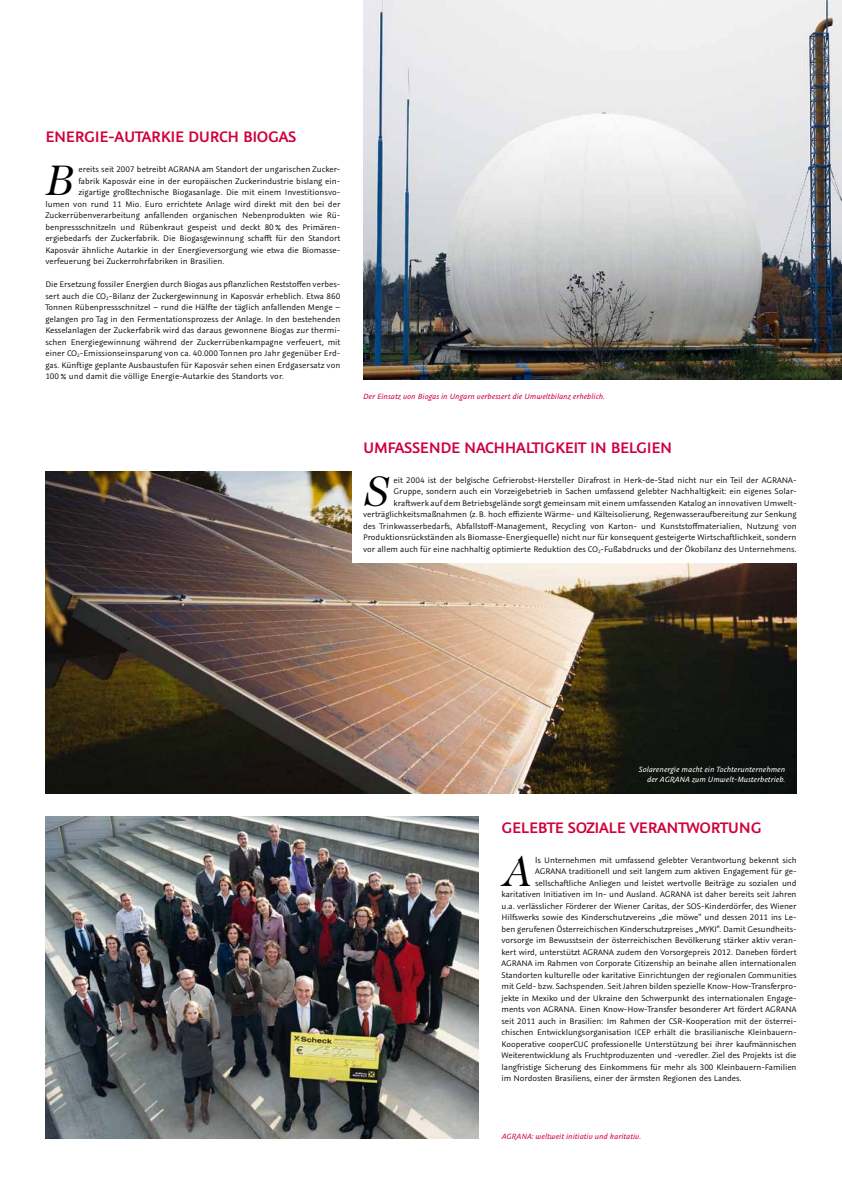
<style>
.page{position:relative;width:842px;height:1191px;background:#fff}
.page>*{position:absolute;margin:0;border:0;box-sizing:border-box;transform-origin:0 0}
.t1{font:italic 41.6px "Caslon Two Twenty Four BQ";color:#000}
.t2{font:600 17px "Graublau Sans";letter-spacing:-.02em;color:#cf003d}
.t3{font:9px/11.5px "Graublau Sans";letter-spacing:-.005em;color:#000;text-align:justify}
.t4{font:italic 8.5px "Graublau Sans";color:#cf003d}
.t5{font:italic 8.5px/9.9px "Graublau Sans";color:#fff;text-align:right}
</style>
<div class="page">
<img style="left:45px;top:816px;width:434px;height:322px">
<img style="left:363px;top:0;width:479px;height:379px">
<img style="left:45px;top:471px;width:752px;height:322px">
<div style="left:352px;top:425px;width:445px;height:138px;background:#fff"></div>
<h2 class="t2" style="left:45px;top:127px;width:19px">ENERGIE</h2>
<h2 class="t2" style="left:108px;top:127px;width:17px">-AUTARKIE</h2>
<h2 class="t2" style="left:188px;top:127px;width:110px">DURCH BIOGAS</h2>
<h1 class="t1" style="left:45px;top:156px;width:28px">B</h1>
<p class="t3" style="left:78px;top:164px;width:263px">ereits seit 2007 betreibt AGRANA am Standort der ungarischen Zucker-</p>
<p class="t3" style="left:78px;top:175px;width:263px">fabrik Kaposvár eine in der europäischen Zuckerindustrie bislang ein-</p>
<p class="t3" style="left:78px;top:187px;width:263px">zigartige großtechnische Biogasanlage. Die mit einem Investitionsvo-</p>
<p class="t3" style="left:45px;top:198px;width:297px">lumen von rund 11 Mio. Euro errichtete Anlage wird direkt mit den bei der</p>
<p class="t3" style="left:45px;top:210px;width:297px">Zuckerrübenverarbeitung anfallenden organischen Nebenprodukten wie Rü-</p>
<p class="t3" style="left:45px;top:221px;width:295px">benpressschnitzeln und Rübenkraut gespeist und deckt 80% des Primären-</p>
<p class="t3" style="left:45px;top:233px;width:297px">ergiebedarfs der Zuckerfabrik. Die Biogasgewinnung schafft für den Standort</p>
<p class="t3" style="left:45px;top:244px;width:297px">Kaposvár ähnliche Autarkie in der Energieversorgung wie etwa die Biomasse-</p>
<p class="t3" style="left:45px;top:256px;width:181px">verfeuerung bei Zuckerrohrfabriken in Brasilien.</p>
<p class="t3" style="left:45px;top:279px;width:297px">Die Ersetzung fossiler Energien durch Biogas aus pflanzlichen Reststoffen verbes&shy;sert auch die CO<sub>2</sub>-Bilanz der Zuckergewinnung in Kaposvár erheblich. Etwa 860<br>Tonnen Rübenpressschnitzel – rund die Hälfte der täglich anfallenden Menge – gelangen pro Tag in den Fermentationsprozess der Anlage. In den bestehenden Kesselanlagen der Zuckerfabrik wird das daraus gewonnene Biogas zur thermi&shy;schen Energiegewinnung während der Zuckerrübenkampagne verfeuert, mit einer CO<sub>2</sub>-Emissionseinsparung von ca. 40.000 Tonnen pro Jahr gegenüber Erd&shy;gas. Künftige geplante Ausbaustufen für Kaposvár sehen einen Erdgasersatz von 100% und damit die völlige Energie-Autarkie des Standorts vor.</p>
<p class="t4" style="left:363px;top:391px;width:243px">Der Einsatz von Biogas in Ungarn verbessert die Umweltbilanz erheblich.</p>
<h2 class="t2" style="left:363px;top:437px;width:311px">UMFASSENDE NACHHALTIGKEIT IN BELGIEN</h2>
<h1 class="t1" style="left:363px;top:467px;width:26px">S</h1>
<p class="t3" style="left:363px;top:474px;width:435px;text-align:right">eit 2004 ist der belgische Gefrierobst-Hersteller Dirafrost in Herk-de-Stad nicht nur ein Teil der AGRANA-Gruppe, sondern auch ein Vorzeigebetrieb in Sachen umfassend gelebter Nachhaltigkeit: ein eigenes Solar&shy;kraftwerk auf dem Betriebsgelände sorgt gemeinsam mit einem umfassenden Katalog an innovativen Umwelt&shy;verträglichkeitsmaßnahmen (z.B. hoch effiziente Wärme- und Kälteisolierung, Regenwasseraufbereitung zur Senkung des Trinkwasserbedarfs, Abfallstoff-Management, Recycling von Karton- und Kunststoffmaterialien, Nutzung von Produktionsrückständen als Biomasse-Energiequelle) nicht nur für konsequent gesteigerte Wirtschaftlichkeit, sondern vor allem auch für eine nachhaltig optimierte Reduktion des CO<sub>2</sub>-Fußabdrucks und der Ökobilanz des Unternehmens.</p>
<p class="t5" style="left:639px;top:764px;width:148px">Solarenergie macht ein Tochterunternehmen der AGRANA zum Umwelt-Musterbetrieb.</p>
<h2 class="t2" style="left:501px;top:817px;width:262px">GELEBTE SOZIALE VERANTWORTUNG</h2>
<h1 class="t1" style="left:501px;top:846px;width:31px">A</h1>
<p class="t3" style="left:535px;top:854px;width:263px">ls Unternehmen mit umfassend gelebter Verantwortung bekennt sich</p>
<p class="t3" style="left:535px;top:865px;width:263px">AGRANA traditionell und seit langem zum aktiven Engagement für ge-</p>
<p class="t3" style="left:535px;top:877px;width:263px">sellschaftliche Anliegen und leistet wertvolle Beiträge zu sozialen und</p>
<p class="t3" style="left:501px;top:888px;width:297px">karitativen Initiativen im In- und Ausland. AGRANA ist daher bereits seit Jahren</p>
<p class="t3" style="left:501px;top:900px;width:297px">u.a. verlässlicher Förderer der Wiener Caritas, der SOS-Kinderdörfer, des Wiener</p>
<p class="t3" style="left:501px;top:911px;width:297px">Hilfswerks sowie des Kinderschutzvereins „die möwe“ und dessen 2011 ins Le-</p>
<p class="t3" style="left:501px;top:923px;width:297px">ben gerufenen Österreichischen Kinderschutzpreises „MYKI“. Damit Gesundheits-</p>
<p class="t3" style="left:501px;top:934px;width:297px">vorsorge im Bewusstsein der österreichischen Bevölkerung stärker aktiv veran-</p>
<p class="t3" style="left:501px;top:946px;width:297px">kert wird, unterstützt AGRANA zudem den Vorsorgepreis 2012. Daneben fördert</p>
<p class="t3" style="left:501px;top:957px;width:297px">AGRANA im Rahmen von Corporate Citizenship an beinahe allen internationalen</p>
<p class="t3" style="left:501px;top:969px;width:297px">Standorten kulturelle oder karitative Einrichtungen der regionalen Communities</p>
<p class="t3" style="left:501px;top:980px;width:297px">mit Geld- bzw. Sachspenden. Seit Jahren bilden spezielle Know-How-Transferpro-</p>
<p class="t3" style="left:501px;top:992px;width:297px">jekte in Mexiko und der Ukraine den Schwerpunkt des internationalen Engage-</p>
<p class="t3" style="left:501px;top:1003px;width:297px">ments von AGRANA. Einen Know-How-Transfer besonderer Art fördert AGRANA</p>
<p class="t3" style="left:501px;top:1015px;width:297px">seit 2011 auch in Brasilien: Im Rahmen der CSR-Kooperation mit der österrei-</p>
<p class="t3" style="left:501px;top:1026px;width:297px">chischen Entwicklungsorganisation ICEP erhält die brasilianische Kleinbauern-</p>
<p class="t3" style="left:501px;top:1038px;width:297px">Kooperative cooperCUC professionelle Unterstützung bei ihrer kaufmännischen</p>
<p class="t3" style="left:501px;top:1049px;width:297px">Weiterentwicklung als Fruchtproduzenten und -veredler. Ziel des Projekts ist die</p>
<p class="t3" style="left:501px;top:1061px;width:297px">langfristige Sicherung des Einkommens für mehr als 300 Kleinbauern-Familien</p>
<p class="t3" style="left:501px;top:1072px;width:242px">im Nordosten Brasiliens, einer der ärmsten Regionen des Landes.</p>
<p class="t4" style="left:502px;top:1130px;width:141px">AGRANA: weltweit initiativ und karitativ.</p>
</div>
